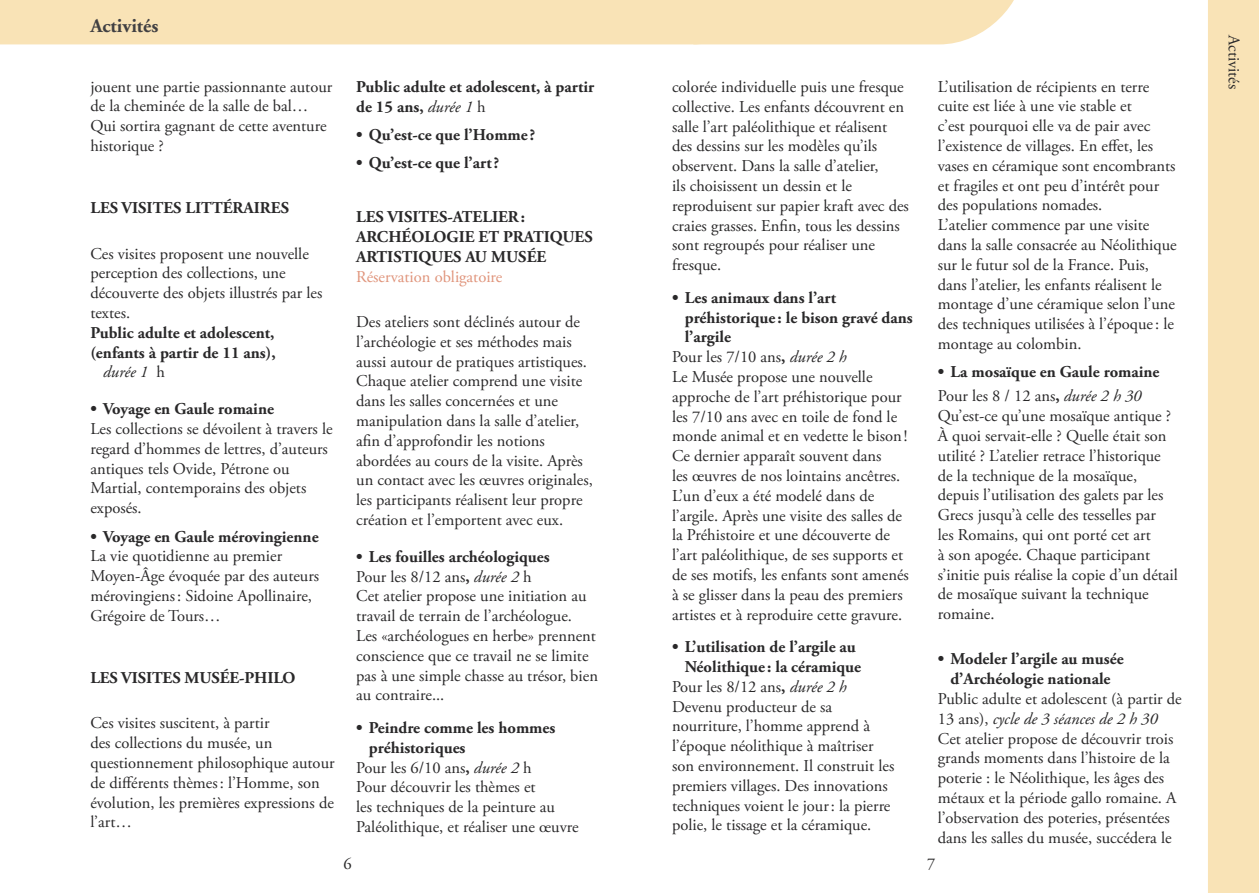
<style>
.page{position:relative;width:1259px;height:893px;background:#fff}
.page>*{position:absolute;margin:0;border:0;box-sizing:border-box;transform-origin:0 0}
.t1{font:700 19.5px "Adobe Garamond";color:#414042}
.t2{font:16.5px/19.8px "Adobe Garamond Pro";color:#292829}
.t3{font:700 16.5px/19.8px "Adobe Garamond Pro";color:#292829}
.t4{font:italic 16.5px "Adobe Garamond Pro";color:#292829}
.s1{font-style:normal}
.s2{font-weight:700}
.s3{font-weight:400;font-style:italic}
.s4{font-weight:400}
.s5{font-weight:400;color:#e0947b}
.s6{font-style:italic}
</style>
<div class="page">
<div style="left:1208px;top:0;width:51px;height:893px;background:#f9e3b6"></div>
<div style="left:0;top:0;width:1014px;height:44px;background:#f9e3b6"></div>
<p class="t1" style="left:90px;top:15px;width:69px">Activités</p>
<p class="t2" style="left:90px;top:77px;width:243px">jouent une partie passionnante autour de la cheminée de la salle de bal…<br>Qui sortira gagnant de cette aventure historique ?</p>
<p class="t3" style="left:90px;top:198px;width:200px">LES VISITES LITTÉRAIRES</p>
<p class="t2" style="left:90px;top:244px;width:220px">Ces visites proposent une nouvelle</p>
<p class="t2" style="left:90px;top:264px;width:197px">perception des collections, une</p>
<p class="t2" style="left:90px;top:284px;width:233px">découverte des objets illustrés par les</p>
<p class="t2" style="left:90px;top:303px;width:41px">textes.</p>
<p class="t3" style="left:90px;top:323px;width:186px">Public adulte et adolescent,</p>
<p class="t3" style="left:90px;top:343px;width:187px">(enfants à partir de 11 ans),</p>
<p class="t4" style="left:103px;top:362px;width:63px">durée 1 <span class="s1">h</span></p>
<p class="t2" style="left:90px;top:400px;width:244px"><span class="s2">• Voyage en Gaule romaine<br></span>Les collections se dévoilent à travers le regard d’hommes de lettres, d’auteurs antiques tels Ovide, Pétrone ou<br>Martial, contemporains des objets exposés.</p>
<p class="t2" style="left:90px;top:527px;width:230px"><span class="s2">• Voyage en Gaule mérovingienne<br></span>La vie quotidienne au premier<br>Moyen-Âge évoquée par des auteurs mérovingiens: Sidoine Apollinaire,<br>Grégoire de Tours…</p>
<p class="t3" style="left:90px;top:668px;width:207px">LES VISITES MUSÉE-PHILO</p>
<p class="t2" style="left:90px;top:714px;width:246px">Ces visites suscitent, à partir<br>des collections du musée, un questionnement philosophique autour de différents thèmes: l’Homme, son évolution, les premières expressions de l’art…</p>
<p class="t3" style="left:356px;top:77px;width:239px">Public adulte et adolescent, à partir de 15 ans, <span class="s3">durée 1</span> <span class="s4">h</span></p>
<p class="t3" style="left:356px;top:125px;width:181px">• Qu’est-ce que l’Homme ?</p>
<p class="t3" style="left:356px;top:154px;width:144px">• Qu’est-ce que l’art?</p>
<p class="t3" style="left:356px;top:207px;width:238px">LES VISITES-ATELIER:<br>ARCHÉOLOGIE ET PRATIQUES<br>ARTISTIQUES AU MUSÉE<br><span class="s5">Réservation obligatoire</span></p>
<p class="t2" style="left:356px;top:312px;width:238px">Des ateliers sont déclinés autour de l’archéologie et ses méthodes mais aussi autour de pratiques artistiques.<br>Chaque atelier comprend une visite dans les salles concernées et une manipulation dans la salle d’atelier, afin d’approfondir les notions abordées au cours de la visite. Après un contact avec les œuvres originales, les participants réalisent leur propre création et l’emportent avec eux.</p>
<p class="t2" style="left:356px;top:547px;width:243px"><span class="s2">• Les fouilles archéologiques<br></span>Pour les 8/12 ans<span class="s2">,</span> <span class="s6">durée 2</span> h<br>Cet atelier propose une initiation au travail de terrain de l’archéologue.<br>Les «archéologues en herbe» prennent conscience que ce travail ne se limite pas à une simple chasse au trésor, bien au contraire...</p>
<p class="t3" style="left:356px;top:718px;width:201px">• Peindre comme les hommes</p>
<p class="t3" style="left:369px;top:738px;width:98px">préhistoriques</p>
<p class="t2" style="left:356px;top:758px;width:177px">Pour les 6/10 ans<span class="s2">,</span> <span class="s6">durée 2</span> h</p>
<p class="t2" style="left:356px;top:778px;width:181px">Pour découvrir les thèmes et</p>
<p class="t2" style="left:356px;top:798px;width:200px">les techniques de la peinture au</p>
<p class="t2" style="left:356px;top:817px;width:224px">Paléolithique, et réaliser une œuvre</p>
<p class="t2" style="left:343px;top:855px;width:10px">6</p>
<p class="t2" style="left:672px;top:78px;width:238px">colorée individuelle puis une fresque collective. Les enfants découvrent en salle l’art paléolithique et réalisent des dessins sur les modèles qu’ils observent. Dans la salle d’atelier,<br>ils choisissent un dessin et le reproduisent sur papier kraft avec des craies grasses. Enfin, tous les dessins sont regroupés pour réaliser une fresque.</p>
<p class="t3" style="left:672px;top:288px;width:166px">• Les animaux dans l’art</p>
<p class="t3" style="left:685px;top:308px;width:229px">préhistorique : le bison gravé dans</p>
<p class="t3" style="left:685px;top:328px;width:48px">l’argile</p>
<p class="t2" style="left:672px;top:348px;width:176px">Pour les 7/10 ans<span class="s2">,</span> <span class="s6">durée 2 h</span></p>
<p class="t2" style="left:672px;top:367px;width:202px">Le Musée propose une nouvelle</p>
<p class="t2" style="left:672px;top:387px;width:231px">approche de l’art préhistorique pour</p>
<p class="t2" style="left:672px;top:407px;width:227px">les 7/10 ans avec en toile de fond le</p>
<p class="t2" style="left:672px;top:427px;width:237px">monde animal et en vedette le bison!</p>
<p class="t2" style="left:672px;top:447px;width:211px">Ce dernier apparaît souvent dans</p>
<p class="t2" style="left:672px;top:466px;width:230px">les œuvres de nos lointains ancêtres.</p>
<p class="t2" style="left:672px;top:486px;width:204px">L’un d’eux a été modelé dans de</p>
<p class="t2" style="left:672px;top:506px;width:231px">l’argile. Après une visite des salles de</p>
<p class="t2" style="left:672px;top:526px;width:219px">la Préhistoire et une découverte de</p>
<p class="t2" style="left:672px;top:546px;width:233px">l’art paléolithique, de ses supports et</p>
<p class="t2" style="left:672px;top:565px;width:238px">de ses motifs, les enfants sont amenés</p>
<p class="t2" style="left:672px;top:585px;width:232px">à se glisser dans la peau des premiers</p>
<p class="t2" style="left:672px;top:605px;width:232px">artistes et à reproduire cette gravure.</p>
<p class="t3" style="left:672px;top:637px;width:185px">• L’utilisation de l’argile au</p>
<p class="t3" style="left:685px;top:657px;width:178px">Néolithique : la céramique</p>
<p class="t2" style="left:672px;top:677px;width:176px">Pour les 8/12 ans<span class="s2">,</span> <span class="s6">durée 2 h</span></p>
<p class="t2" style="left:672px;top:697px;width:162px">Devenu producteur de sa</p>
<p class="t2" style="left:672px;top:717px;width:199px">nourriture, l’homme apprend à</p>
<p class="t2" style="left:672px;top:737px;width:203px">l’époque néolithique à maîtriser</p>
<p class="t2" style="left:672px;top:756px;width:224px">son environnement. Il construit les</p>
<p class="t2" style="left:672px;top:776px;width:217px">premiers villages. Des innovations</p>
<p class="t2" style="left:672px;top:796px;width:220px">techniques voient le jour: la pierre</p>
<p class="t2" style="left:672px;top:816px;width:201px">polie, le tissage et la céramique.</p>
<p class="t2" style="left:938px;top:77px;width:240px">L’utilisation de récipients en terre cuite est liée à une vie stable et<br>c’est pourquoi elle va de pair avec l’existence de villages. En effet, les vases en céramique sont encombrants et fragiles et ont peu d’intérêt pour des populations nomades.<br>L’atelier commence par une visite dans la salle consacrée au Néolithique sur le futur sol de la France. Puis, dans l’atelier, les enfants réalisent le montage d’une céramique selon l’une des techniques utilisées à l’époque: le montage au colombin.</p>
<p class="t3" style="left:938px;top:360px;width:223px;line-height:24px">• La mosaïque en Gaule romaine<br><span class="s4">Pour les 8 / 12 ans</span>, <span class="s3">durée 2 h 30</span></p>
<p class="t2" style="left:938px;top:407px;width:242px">Qu’est-ce qu’une mosaïque antique ?<br>À quoi servait-elle ? Quelle était son utilité ? L’atelier retrace l’historique de la technique de la mosaïque, depuis l’utilisation des galets par les Grecs jusqu’à celle des tesselles par<br>les Romains, qui ont porté cet art<br>à son apogée. Chaque participant s’initie puis réalise la copie d’un détail de mosaïque suivant la technique romaine.</p>
<p class="t3" style="left:938px;top:650px;width:187px">• Modeler l’argile au musée</p>
<p class="t3" style="left:950px;top:669px;width:161px">d’Archéologie nationale</p>
<p class="t2" style="left:938px;top:689px;width:245px">Public adulte et adolescent (à partir de</p>
<p class="t4" style="left:938px;top:709px;width:221px"><span class="s1">13 ans),</span> cycle de 3 séances de 2 h 30</p>
<p class="t2" style="left:938px;top:729px;width:237px">Cet atelier propose de découvrir trois</p>
<p class="t2" style="left:938px;top:749px;width:233px">grands moments dans l’histoire de la</p>
<p class="t2" style="left:938px;top:769px;width:228px">poterie : le Néolithique, les âges des</p>
<p class="t2" style="left:938px;top:788px;width:240px">métaux et la période gallo romaine. A</p>
<p class="t2" style="left:938px;top:808px;width:233px">l’observation des poteries, présentées</p>
<p class="t2" style="left:938px;top:828px;width:235px">dans les salles du musée, succédera le</p>
<p class="t2" style="left:927px;top:855px;width:10px">7</p>
<p class="t2" style="left:1243px;top:35px;width:56px;rotate:90deg">Activités</p>
</div>
